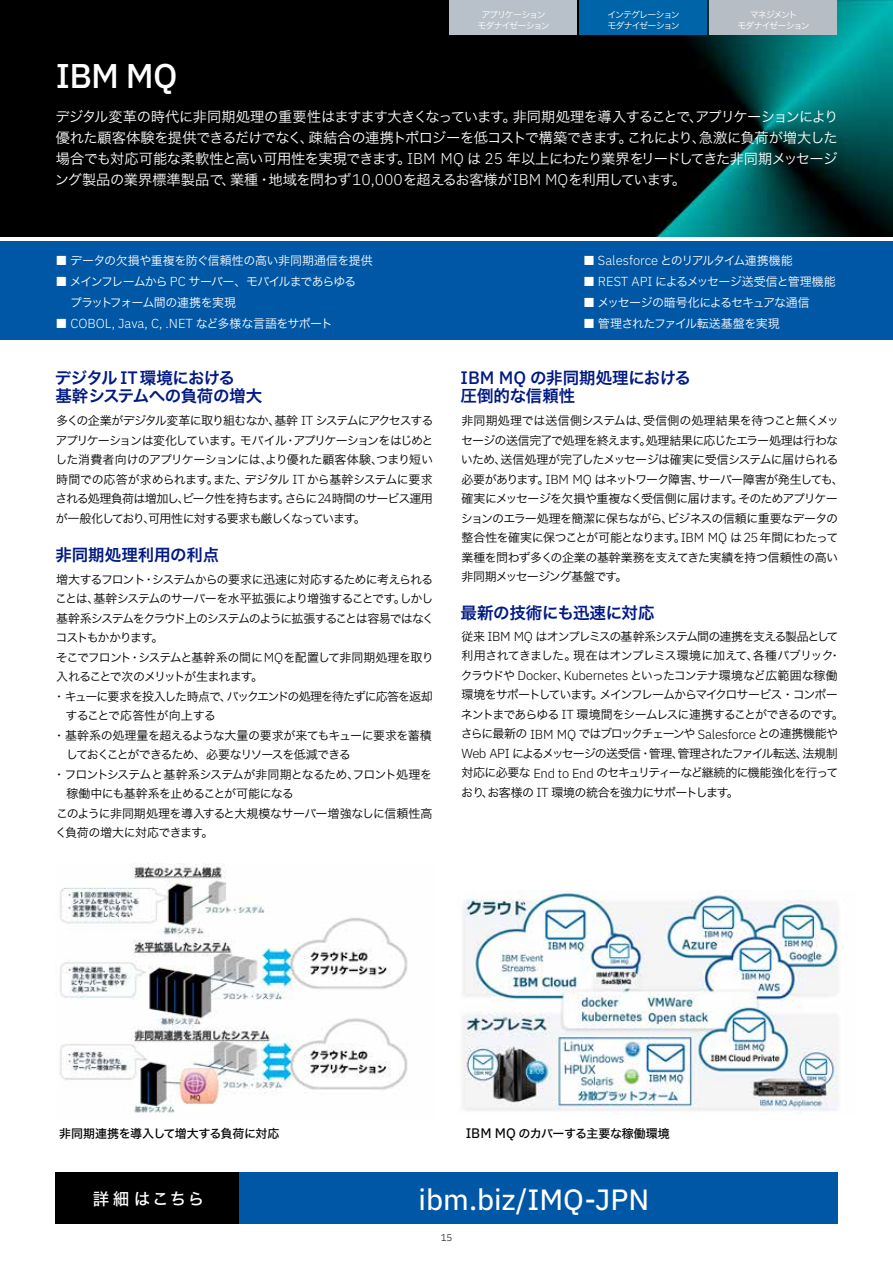
<style>
.page{position:relative;width:893px;height:1263px;background:#fff}
.page>*{position:absolute;margin:0;border:0;box-sizing:border-box;transform-origin:0 0}
.t1{font:500 34.35px "IBM Plex Sans";color:#fff}
.t2{font:29.25px "IBM Plex Sans Text";color:#fff}
.t3{font:16.5px/18px "Hira Kaku Std W6";letter-spacing:-.02em;color:#001983}
.t4{font:16.5px/18px "Hira Kaku Std W6";color:#001983}
.t5{font:16.5px "Hira Kaku Std W5";letter-spacing:.11em;color:#fff}
.t6{font:14.25px/21px "Hira Kaku Std W3";letter-spacing:-.04em;color:#fff}
.t7{font:14.25px "Hira Kaku Std W3";letter-spacing:-.07em;color:#fff}
.t8{font:14.25px "Hira Kaku Std W3";letter-spacing:-.065em;color:#fff}
.t9{font:14.25px "Hira Kaku Std W3";color:#fff}
.t10{font:13.8px "IBM Plex Sans Text";color:#000}
.t11{font:300 13.05px "IBM Plex Sans";color:#fff}
.t12{font:12px/19.5px "Hira Kaku Std W3";letter-spacing:-.07em;color:#000}
.t13{font:12px/19.5px "Hira Kaku Std W3";letter-spacing:-.09em;color:#000;text-align:right}
.t14{font:12px "Hira Kaku Std W3";letter-spacing:-.1em;color:#000}
.t15{font:12px "Hira Kaku Std W3";letter-spacing:-.095em;color:#000}
.t16{font:12px/19.5px "Hira Kaku Std W3";letter-spacing:-.045em;color:#000}
.t17{font:12px/19.5px "Hira Kaku Std W3";letter-spacing:-.05em;color:#000}
.t18{font:12px "Hira Kaku Std W3";letter-spacing:-.055em;color:#fff}
.t19{font:12px "Hira Kaku Std W3";letter-spacing:-.04em;color:#000}
.t20{font:12px/21px "Hira Kaku Std W3";letter-spacing:-.085em;color:#fff}
.t21{font:12px "Hira Kaku Std W3";letter-spacing:-.02em;color:#000}
.t22{font:12px "Hira Kaku Std W3";letter-spacing:-.03em;color:#000}
.t23{font:12px "Hira Kaku Std W5";letter-spacing:-.03em;color:#000}
.t24{font:12px "Hira Kaku Std W3";letter-spacing:-.03em;color:#fff}
.t25{font:12px "Hira Kaku Std W3";letter-spacing:-.11em;color:#fff}
.t26{font:12px "Hira Kaku Std W3";letter-spacing:-.105em;color:#000}
.t27{font:12px "Hira Kaku Std W3";letter-spacing:-.025em;color:#000}
.t28{font:12px "Hira Kaku Std W3";letter-spacing:-.125em;color:#000}
.t29{font:12px "Hira Kaku Std W3";letter-spacing:-.015em;color:#000}
.t30{font:300 9.75px "IBM Plex Sans";color:#000}
.t31{font:9px/10.8px "Hira Kaku Std W3";letter-spacing:-.11em;color:#fff}
.t32{font:9px/10.8px "Hira Kaku Std W3";letter-spacing:-.13em;color:#fff;text-align:center}
.s1{font-family:"IBM Plex Sans";font-weight:300;font-size:15.6px}
.s2{font-family:"IBM Plex Sans";font-weight:300;font-size:13.05px}
.s3{font-family:"Hira Kaku Std W3";font-weight:400;font-size:12px}
.s4{font-family:"IBM Plex Sans";font-weight:500;font-size:18px}
</style>
<div class="page">
<img style="left:0;top:0;width:893px;height:237px">
<div style="left:0;top:241px;width:893px;height:99px;background:#0057a5"></div>
<div style="left:449px;top:0;width:127px;height:34px;background:#b8c1c9"></div>
<div style="left:579px;top:0;width:127px;height:34px;background:#0065a8"></div>
<div style="left:709px;top:0;width:127px;height:34px;background:#b7bdc5"></div>
<div style="left:56px;top:1173px;width:183px;height:51px;background:#000"></div>
<div style="left:239px;top:1173px;width:599px;height:51px;background:#0057a5"></div>
<img style="left:60px;top:864px;width:348px;height:249px">
<img style="left:461px;top:891px;width:377px;height:224px">
<h1 class="t1" style="left:56px;top:49px;width:123px">IBM MQ</h1>
<p class="t32" style="left:477px;top:9px;width:74px">アプリケーションモダナイゼーション</p>
<p class="t31" style="left:607px;top:9px;width:74px">インテグレーションモダナイゼーション</p>
<p class="t31" style="left:737px;top:9px;width:74px;text-align:center">マネジメント<br>モダナイゼーション</p>
<p class="t6" style="left:55px;top:106px;width:463px">デジタル変革の時代に非同期処理の重要性はますます大きくなっています。</p>
<p class="t8" style="left:513px;top:105px;width:327px">非同期処理を導入することでアプリケーションにより</p>
<p class="t6" style="left:689px;top:106px;width:16px">、</p>
<p class="t6" style="left:309px;top:127px;width:325px">疎結合の連携トポロジーを低コストで構築できます。</p>
<p class="t6" style="left:627px;top:127px;width:212px">これにより急激に負荷が増大した</p>
<p class="t6" style="left:692px;top:127px;width:16px">、</p>
<p class="t6" style="left:56px;top:127px;width:260px">優れた顧客体験を提供できるだけでなく、</p>
<p class="t7" style="left:407px;top:147px;width:431px"><span class="s1">IBM MQ</span> は <span class="s1">25</span> 年以上にわたり業界をリードしてきた非同期メッセージ</p>
<p class="t6" style="left:269px;top:148px;width:419px;text-indent:-213px">場合でも対応可能な柔軟性と高い可用性を実現できます。<br>地域を問わず<span class="s1">10,000</span>を超えるお客様が<span class="s1">IBM MQ</span>を利用しています。</p>
<p class="t9" style="left:55px;top:168px;width:218px">ング製品の業界標準製品で業種・</p>
<p class="t6" style="left:222px;top:169px;width:16px">、</p>
<p class="t24" style="left:56px;top:251px;width:319px">■ データの欠損や重複を防ぐ信頼性の高い非同期通信を提供</p>
<p class="t20" style="left:70px;top:270px;width:288px;text-indent:-14px">■ メインフレームから <span class="s2">PC</span> サーバー、モバイルまであらゆるプラットフォーム間の連携を実現</p>
<p class="t11" style="left:56px;top:313px;width:279px"><span class="s3">■</span> COBOL, Java C, ., NET <span class="s3">など多様な言語をサポート</span></p>
<h3 class="t3" style="left:55px;top:369px;width:209px">デジタル <span class="s4">IT</span> 環境における<br>基幹システムへの負荷の増大</h3>
<p class="t12" style="left:56px;top:411px;width:226px">多くの企業がデジタル変革に取り組むなか、</p>
<p class="t26" style="left:274px;top:411px;width:160px">基幹 <span class="s2">IT</span> システムにアクセスする</p>
<p class="t12" style="left:55px;top:430px;width:379px">アプリケーションは変化しています。<br>した消費者向けのアプリケーションにはより優れた顧客体験つまり短い</p>
<p class="t12" style="left:371px;top:450px;width:13px">、</p>
<p class="t28" style="left:293px;top:431px;width:142px">アプリケーションをはじめと</p>
<p class="t12" style="left:240px;top:430px;width:49px">モバイル</p>
<p class="t12" style="left:284px;top:430px;width:13px">・</p>
<p class="t17" style="left:245px;top:450px;width:190px;text-indent:16px">、<br>デジタル <span class="s2">IT</span> から基幹システムに要求</p>
<p class="t27" style="left:56px;top:470px;width:193px">時間での応答が求められますまた、</p>
<p class="t12" style="left:56px;top:469px;width:379px;text-indent:151px">。<br>される処理負荷は増加しピーク性を持ちますさらに<span class="s2">24</span>時間のサービス運用</p>
<p class="t12" style="left:278px;top:489px;width:13px">。</p>
<p class="t12" style="left:178px;top:489px;width:13px">、</p>
<p class="t12" style="left:354px;top:508px;width:13px">。</p>
<p class="t13" style="left:56px;top:508px;width:301px">が一般化しており可用性に対する要求も厳しくなっています</p>
<p class="t12" style="left:144px;top:508px;width:13px">、</p>
<h3 class="t4" style="left:55px;top:547px;width:166px">非同期処理利用の利点</h3>
<p class="t12" style="left:152px;top:569px;width:283px">システムからの要求に迅速に対応するために考えられる</p>
<p class="t12" style="left:94px;top:569px;width:341px;text-indent:-37px">増大するフロント<br>基幹システムのサーバーを水平拡張により増強することですしかし</p>
<p class="t12" style="left:394px;top:589px;width:13px">。</p>
<p class="t12" style="left:143px;top:569px;width:13px">・</p>
<p class="t12" style="left:55px;top:589px;width:46px">ことは、</p>
<p class="t14" style="left:56px;top:609px;width:380px">基幹系システムをクラウド上のシステムのように拡張することは容易ではなく</p>
<p class="t14" style="left:55px;top:629px;width:109px">コストもかかります。</p>
<p class="t19" style="left:138px;top:648px;width:297px">システムと基幹系の間に<span class="s2">MQ</span>を配置して非同期処理を取り</p>
<p class="t26" style="left:56px;top:648px;width:78px">そこでフロント</p>
<p class="t12" style="left:56px;top:667px;width:208px">入れることで次のメリットが生まれます。</p>
<p class="t15" style="left:227px;top:687px;width:207px">バックエンドの処理を待たずに応答を返却</p>
<p class="t12" style="left:129px;top:647px;width:13px">・</p>
<p class="t12" style="left:53px;top:686px;width:180px">・キューに要求を投入した時点で、</p>
<p class="t29" style="left:66px;top:707px;width:152px">することで応答性が向上する</p>
<p class="t22" style="left:53px;top:726px;width:380px">・基幹系の処理量を超えるような大量の要求が来てもキューに要求を蓄積</p>
<p class="t15" style="left:66px;top:746px;width:286px">しておくことができるため、必要なリソースを低減できる</p>
<p class="t12" style="left:53px;top:764px;width:380px">・フロントシステムと基幹系システムが非同期となるためフロント処理を</p>
<p class="t12" style="left:347px;top:764px;width:13px">、</p>
<p class="t16" style="left:55px;top:784px;width:379px">　稼働中にも基幹系を止めることが可能になる<br>このように非同期処理を導入すると大規模なサーバー増強なしに信頼性高く負荷の増大に対応できます。</p>
<p class="t25" style="left:583px;top:251px;width:211px">■ <span class="s2">Salesforce</span> とのリアルタイム連携機能</p>
<p class="t18" style="left:583px;top:272px;width:254px">■ <span class="s2">REST API</span> によるメッセージ送受信と管理機能</p>
<p class="t18" style="left:583px;top:293px;width:228px">■ メッセージの暗号化によるセキュアな通信</p>
<p class="t18" style="left:583px;top:314px;width:198px">■ 管理されたファイル転送基盤を実現</p>
<h3 class="t4" style="left:460px;top:369px;width:232px"><span class="s4">IBM MQ</span> の非同期処理における圧倒的な信頼性</h3>
<p class="t21" style="left:643px;top:411px;width:197px">受信側の処理結果を待つこと無くメッ</p>
<p class="t17" style="left:461px;top:411px;width:379px">非同期処理では送信側システムは、<br>セージの送信完了で処理を終えます処理結果に応じたエラー処理は行わな</p>
<p class="t12" style="left:461px;top:430px;width:379px;text-indent:178px">。<br>いため送信処理が完了したメッセージは確実に受信システムに届けられる</p>
<p class="t12" style="left:495px;top:450px;width:13px">、</p>
<p class="t12" style="left:698px;top:469px;width:148px">サーバー障害が発生しても、</p>
<p class="t12" style="left:461px;top:469px;width:378px">必要があります<br>確実にメッセージを欠損や重複なく受信側に届けますそのためアプリケー</p>
<p class="t12" style="left:461px;top:489px;width:379px;text-indent:270px">。<br>ションのエラー処理を簡潔に保ちながらビジネスの信頼に重要なデータの</p>
<p class="t12" style="left:461px;top:508px;width:379px;text-indent:200px">、<br>整合性を確実に保つことが可能となります <span class="s2">IBM MQ</span> は <span class="s2">25</span> 年間にわたって</p>
<p class="t13" style="left:545px;top:469px;width:160px"><span class="s2">IBM MQ</span> はネットワーク障害、</p>
<p class="t12" style="left:537px;top:469px;width:13px">。</p>
<p class="t12" style="left:674px;top:528px;width:13px">。</p>
<p class="t19" style="left:461px;top:548px;width:378px">業種を問わず多くの企業の基幹業務を支えてきた実績を持つ信頼性の高い</p>
<p class="t12" style="left:615px;top:567px;width:13px">。</p>
<p class="t12" style="left:461px;top:567px;width:157px">非同期メッセージング基盤です</p>
<h3 class="t3" style="left:460px;top:605px;width:196px">最新の技術にも迅速に対応</h3>
<p class="t13" style="left:461px;top:626px;width:381px">従来 <span class="s2">IBM MQ</span> はオンプレミスの基幹系システム間の連携を支える製品として・</p>
<p class="t21" style="left:573px;top:647px;width:262px">現在はオンプレミス環境に加えて各種パブリック</p>
<p class="t12" style="left:747px;top:646px;width:13px">、</p>
<p class="t12" style="left:564px;top:646px;width:275px;text-indent:-102px">利用されてきました。<br><span class="s2">Kubernetes</span> といったコンテナ環境など広範囲な稼働</p>
<p class="t12" style="left:461px;top:665px;width:110px">クラウドや <span class="s2">Docker</span>、</p>
<p class="t15" style="left:461px;top:686px;width:133px">環境をサポートしています</p>
<p class="t15" style="left:600px;top:686px;width:240px">メインフレームからマイクロサービス・コンポー</p>
<p class="t12" style="left:591px;top:685px;width:13px">。</p>
<p class="t12" style="left:461px;top:704px;width:374px">ネントまであらゆる <span class="s2">IT</span> 環境間をシームレスに連携することができるのです</p>
<p class="t14" style="left:461px;top:725px;width:379px">さらに最新の <span class="s2">IBM MQ</span> ではブロックチェーンや <span class="s2">Salesforce</span> との連携機能や</p>
<p class="t12" style="left:803px;top:743px;width:37px">法規制</p>
<p class="t12" style="left:832px;top:704px;width:13px">。</p>
<p class="t12" style="left:461px;top:743px;width:192px"><span class="s2">Web API</span> によるメッセージの送受信・</p>
<p class="t12" style="left:461px;top:763px;width:379px">対応に必要な <span class="s2">End to End</span> のセキュリティーなど継続的に機能強化を行って</p>
<p class="t12" style="left:727px;top:782px;width:13px">。</p>
<p class="t13" style="left:649px;top:743px;width:161px">管理管理されたファイル転送、</p>
<p class="t12" style="left:672px;top:743px;width:13px">、</p>
<p class="t12" style="left:461px;top:782px;width:269px">おりお客様の <span class="s2">IT</span> 環境の統合を強力にサポートします</p>
<p class="t12" style="left:482px;top:782px;width:13px">、</p>
<p class="t23" style="left:59px;top:1124px;width:222px">非同期連携を導入して増大する負荷に対応</p>
<p class="t23" style="left:518px;top:1124px;width:153px">のカバーする主要な稼働環境</p>
<p class="t10" style="left:466px;top:1123px;width:52px">IBM MQ</p>
<h3 class="t5" style="left:93px;top:1186px;width:113px">詳細はこちら</h3>
<h2 class="t2" style="left:419px;top:1177px;width:232px">ibm.biz/IMQ-JPN</h2>
<p class="t30" style="left:441px;top:1230px;width:13px">15</p>
</div>
